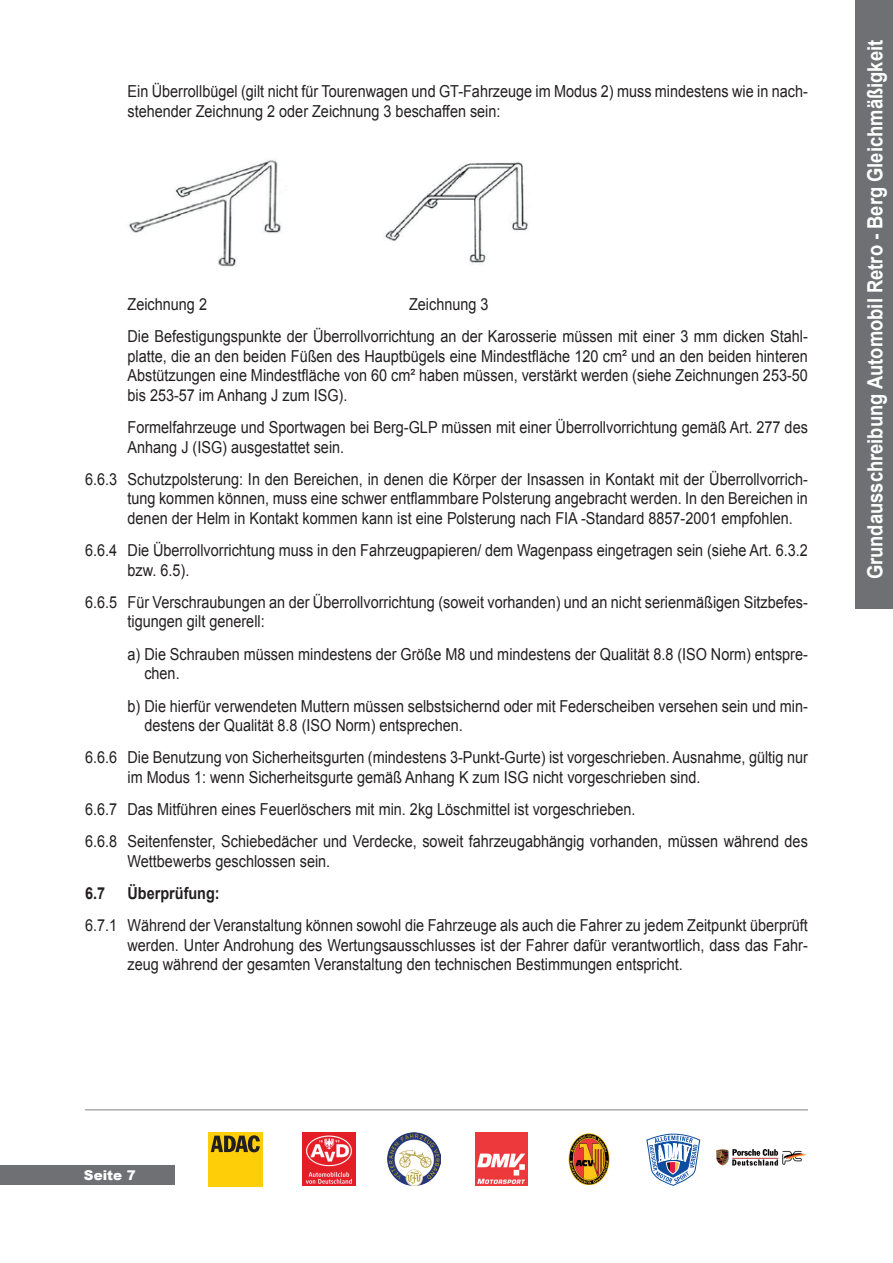
<style>
.page{position:relative;width:893px;height:1263px;background:#fff}
.page>*{position:absolute;margin:0;border:0;box-sizing:border-box;transform-origin:0 0}
.t1{font:700 21px "Arial";color:#fff;scale:.88 1}
.t2{font:16.5px/19.5px "Arial";color:#231f20;scale:.88 1}
.t3{font:700 16.5px "Arial";color:#231f20;scale:.88 1}
.t4{font:900 13.5px "Arial";color:#fff}
</style>
<div class="page">
<div style="left:0;top:1165px;width:174px;height:20px;background:#6f7073"></div>
<div style="left:856px;top:0;width:37px;height:608px;background:#6f7073"></div>
<hr style="left:85px;top:1109px;width:723px;height:1px;background:#808285">
<div style="left:208px;top:1133px;width:54px;height:54px;background:#fece08"></div>
<svg style="left:211px;top:1135px;width:49px;height:17px"></svg>
<img style="left:302px;top:1132px;width:53px;height:54px">
<img style="left:475px;top:1133px;width:53px;height:52px">
<img style="left:388px;top:1132px;width:52px;height:53px">
<img style="left:568px;top:1133px;width:42px;height:51px">
<svg style="left:646px;top:1134px;width:54px;height:52px"></svg>
<img style="left:716px;top:1148px;width:91px;height:18px">
<img style="left:385px;top:162px;width:143px;height:101px">
<img style="left:129px;top:160px;width:152px;height:107px">
<p class="t2" style="left:128px;top:82px;width:775px">Ein Überrollbügel (gilt nicht für Tourenwagen und GT-Fahrzeuge im Modus 2) muss mindestens wie in nach&shy;stehender Zeichnung 2 oder Zeichnung 3 beschaffen sein:</p>
<p class="t2" style="left:128px;top:288px;width:775px;line-height:32.2px;text-indent:281px">Zeichnung 3<br>Die Befestigungspunkte der Überrollvorrichtung an der Karosserie müssen mit einer 3 mm dicken Stahl-</p>
<p class="t2" style="left:128px;top:346px;width:775px;text-align:justify">platte, die an den beiden Füßen des Hauptbügels eine Mindestfläche 120 cm² und an den beiden hinteren Abstützungen eine Mindestfläche von 60 cm² haben müssen, verstärkt werden (siehe Zeichnungen 253-50 bis 253-57 im Anhang J zum ISG).</p>
<p class="t2" style="left:128px;top:418px;width:775px">Formelfahrzeuge und Sportwagen bei Berg-GLP müssen mit einer Überrollvorrichtung gemäß Art. 277 des<br>Anhang J (ISG) ausgestattet sein.</p>
<p class="t2" style="left:128px;top:470px;width:775px;text-align:justify;text-indent:-43px">6.6.3 Schutzpolsterung: In den Bereichen, in denen die Körper der Insassen in Kontakt mit der Überrollvorrich&shy;tung kommen können, muss eine schwer entflammbare Polsterung angebracht werden. In den Bereichen in denen der Helm in Kontakt kommen kann ist eine Polsterung nach FIA -Standard 8857-2001 empfohlen.</p>
<p class="t2" style="left:128px;top:541px;width:775px;text-indent:-42px">6.6.4 Die Überrollvorrichtung muss in den Fahrzeugpapieren/ dem Wagenpass eingetragen sein (siehe Art. 6.3.2 bzw. 6.5).</p>
<p class="t2" style="left:128px;top:593px;width:775px;text-indent:-43px">6.6.5 Für Verschraubungen an der Überrollvorrichtung (soweit vorhanden) und an nicht serienmäßigen Sitzbefes&shy;tigungen gilt generell:</p>
<p class="t2" style="left:144px;top:644px;width:755px;text-indent:-17px">a) Die Schrauben müssen mindestens der Größe M8 und mindestens der Qualität 8.8 (ISO Norm) entspre&shy;chen.</p>
<p class="t2" style="left:144px;top:696px;width:755px;text-indent:-17px">b) Die hierfür verwendeten Muttern müssen selbstsichernd oder mit Federscheiben versehen sein und min&shy;destens der Qualität 8.8 (ISO Norm) entsprechen.</p>
<p class="t2" style="left:128px;top:748px;width:775px;text-indent:-43px">6.6.6 Die Benutzung von Sicherheitsgurten (mindestens 3-Punkt-Gurte) ist vorgeschrieben. Ausnahme, gültig nur im Modus 1: wenn Sicherheitsgurte gemäß Anhang K zum ISG nicht vorgeschrieben sind.</p>
<p class="t2" style="left:85px;top:793px;width:823px;line-height:32.2px">6.6.7 Das Mitführen eines Feuerlöschers mit min. 2kg Löschmittel ist vorgeschrieben.<br>6.6.8 Seitenfenster, Schiebedächer und Verdecke, soweit fahrzeugabhängig vorhanden, müssen während des</p>
<p class="t2" style="left:128px;top:851px;width:232px">Wettbewerbs geschlossen sein.</p>
<p class="t3" style="left:85px;top:882px;width:24px">6.7</p>
<p class="t3" style="left:128px;top:882px;width:106px">Überprüfung:</p>
<p class="t2" style="left:128px;top:916px;width:775px;text-align:justify;text-indent:-43px">6.7.1 Während der Veranstaltung können sowohl die Fahrzeuge als auch die Fahrer zu jedem Zeitpunkt überprüft werden. Unter Androhung des Wertungsausschlusses ist der Fahrer dafür verantwortlich, dass das Fahr&shy;zeug während der gesamten Veranstaltung den technischen Bestimmungen entspricht.</p>
<p class="t2" style="left:128px;top:295px;width:92px">Zeichnung 2</p>
<p class="t1" style="left:861px;top:579px;width:614px;rotate:-90deg">Grundausschreibung Automobil Retro - Berg Gleichmäßigkeit</p>
<p class="t4" style="left:84px;top:1165px;width:53px">Seite 7</p>
</div>
